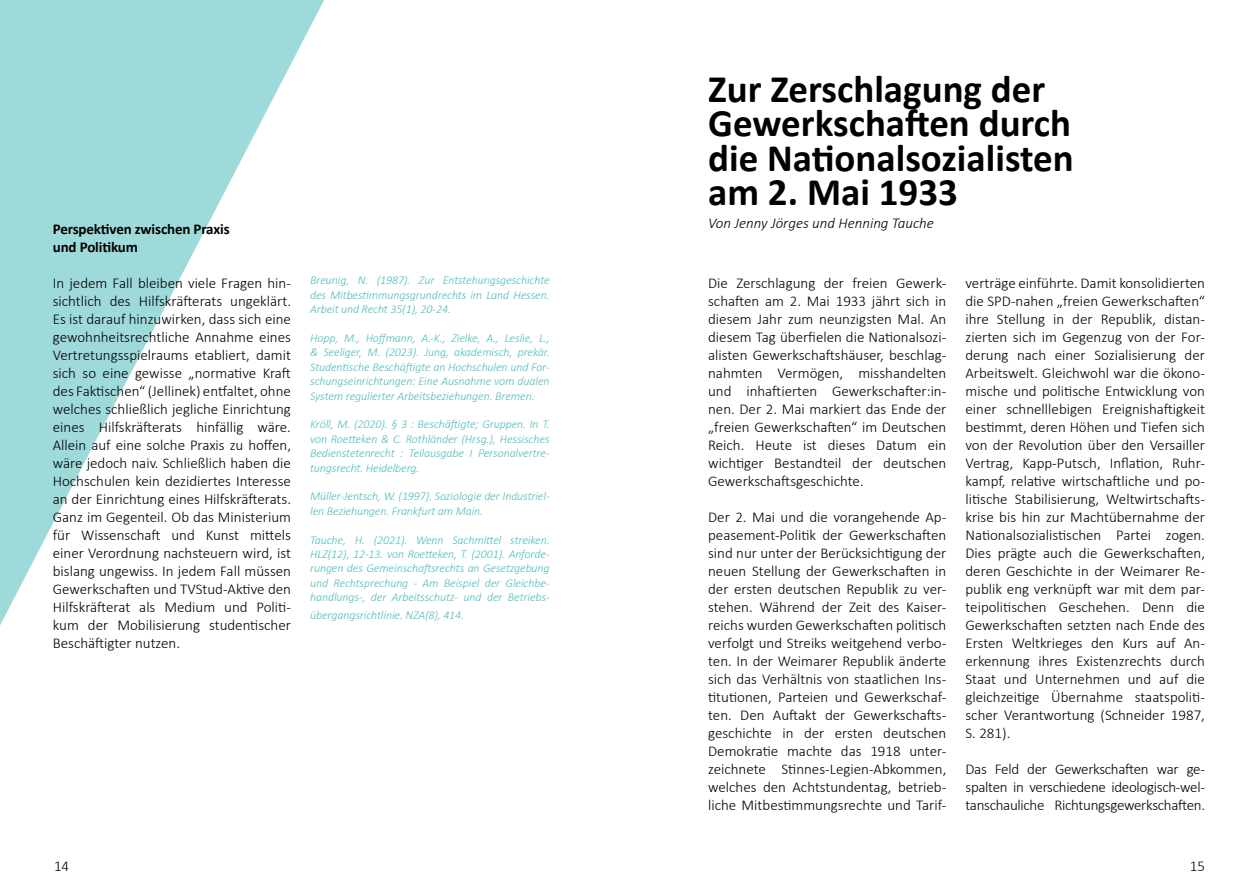
<style>
.page{position:relative;width:1259px;height:893px;background:#fff}
.page>*{position:absolute;margin:0;border:0;box-sizing:border-box;transform-origin:0 0}
.t1{font:700 39px/34.5px "Calibri";color:#000}
.t2{font:300 15px/18px "Calibri";color:#000;text-align:justify}
.t3{font:700 15px/18px "Calibri";letter-spacing:-.01em;color:#000}
.t4{font:italic 300 15px "Calibri";color:#000}
.t5{font:italic 300 12px/14.4px "Calibri";letter-spacing:-.01em;color:#50bcbc;text-align:justify}
</style>
<div class="page">
<svg style="left:0;top:0;width:324px;height:625px;fill:#9edada"></svg>
<p class="t3" style="left:53px;top:220px;width:178px">Perspektiven zwischen Praxis und Politikum</p>
<p class="t2" style="left:53px;top:274px;width:240px">In jedem Fall bleiben viele Fragen hin&shy;sichtlich des Hilfskräfterats ungeklärt.<br>Es ist darauf hinzuwirken, dass sich eine gewohnheitsrechtliche Annahme eines Vertretungsspielraums etabliert, damit sich so eine gewisse „normative Kraft des Faktischen“ (Jellinek) entfaltet, ohne welches schließlich jegliche Einrichtung eines Hilfskräfterats hinfällig wäre.<br>Allein auf eine solche Praxis zu hoffen, wäre jedoch naiv. Schließlich haben die Hochschulen kein dezidiertes Interesse an der Einrichtung eines Hilfskräfterats.<br>Ganz im Gegenteil. Ob das Ministerium für Wissenschaft und Kunst mittels einer Verordnung nachsteuern wird, ist bislang ungewiss. In jedem Fall müssen Gewerkschaften und TVStud-Aktive den Hilfskräfterat als Medium und Politi&shy;kum der Mobilisierung studentischer Beschäftigter nutzen.</p>
<p class="t5" style="left:310px;top:273px;width:241px">Breunig, N. (1987). Zur Entstehungsgeschichte des Mitbestimmungsgrundrechts im Land Hessen.<br>Arbeit und Recht 35(1), 20-24.</p>
<p class="t5" style="left:310px;top:331px;width:241px">Hopp, M., Hoffmann, A.-K., Zielke, A., Leslie, L., &amp; Seeliger, M. (2023). Jung, akademisch, prekär.<br>Studentische Beschäftigte an Hochschulen und For&shy;schungseinrichtungen: Eine Ausnahme vom dualen System regulierter Arbeitsbeziehungen. Bremen.</p>
<p class="t5" style="left:310px;top:417px;width:241px">Kröll, M. (2020). § 3 : Beschäftigte; Gruppen. In T. von Roetteken &amp; C. Rothländer (Hrsg.), Hessisches Bedienstetenrecht : Teilausgabe I Personalvertre&shy;tungsrecht. Heidelberg.</p>
<p class="t5" style="left:310px;top:489px;width:241px">Müller-Jentsch, W. (1997). Soziologie der Industriel&shy;len Beziehungen. Frankfurt am Main.</p>
<p class="t5" style="left:310px;top:532px;width:241px">Tauche, H. (2021). Wenn Sachmittel streiken.<br>HLZ(12), 12-13. von Roetteken, T. (2001). Anforde&shy;rungen des Gemeinschaftsrechts an Gesetzgebung und Rechtsprechung - Am Beispiel der Gleichbe&shy;handlungs-, der Arbeitsschutz- und der Betriebs-</p>
<p class="t5" style="left:310px;top:608px;width:155px">übergangsrichtlinie. NZA(8), 414.</p>
<h1 class="t1" style="left:708px;top:71px;width:367px">Zur Zerschlagung der<br>Gewerkschaften durch die Nationalsozialisten am 2. Mai 1933</h1>
<p class="t4" style="left:708px;top:213px;width:227px">Von Jenny Jörges und Henning Tauche</p>
<p class="t2" style="left:708px;top:274px;width:240px">Die Zerschlagung der freien Gewerk&shy;schaften am 2. Mai 1933 jährt sich in diesem Jahr zum neunzigsten Mal. An diesem Tag überfielen die Nationalsozi&shy;alisten Gewerkschaftshäuser, beschlag&shy;nahmten Vermögen, misshandelten und inhaftierten Gewerkschafter:in&shy;nen. Der 2. Mai markiert das Ende der „freien Gewerkschaften“ im Deutschen Reich. Heute ist dieses Datum ein wichtiger Bestandteil der deutschen Gewerkschaftsgeschichte.</p>
<p class="t2" style="left:708px;top:508px;width:240px">Der 2. Mai und die vorangehende Ap&shy;peasement-Politik der Gewerkschaften sind nur unter der Berücksichtigung der neuen Stellung der Gewerkschaften in der ersten deutschen Republik zu ver&shy;stehen. Während der Zeit des Kaiser&shy;reichs wurden Gewerkschaften politisch verfolgt und Streiks weitgehend verbo&shy;ten. In der Weimarer Republik änderte sich das Verhältnis von staatlichen Ins&shy;titutionen, Parteien und Gewerkschaf&shy;ten. Den Auftakt der Gewerkschafts&shy;geschichte in der ersten deutschen Demokratie machte das 1918 unter&shy;zeichnete Stinnes-Legien-Abkommen, welches den Achtstundentag, betrieb&shy;liche Mitbestimmungsrechte und Tarif-</p>
<p class="t2" style="left:965px;top:274px;width:241px">verträge einführte. Damit konsolidierten die SPD-nahen „freien Gewerkschaften“ ihre Stellung in der Republik, distan&shy;zierten sich im Gegenzug von der For&shy;derung nach einer Sozialisierung der Arbeitswelt. Gleichwohl war die ökono&shy;mische und politische Entwicklung von einer schnelllebigen Ereignishaftigkeit bestimmt, deren Höhen und Tiefen sich von der Revolution über den Versailler Vertrag, Kapp-Putsch, Inflation, Ruhr&shy;kampf, relative wirtschaftliche und po&shy;litische Stabilisierung, Weltwirtschafts&shy;krise bis hin zur Machtübernahme der Nationalsozialistischen Partei zogen.<br>Dies prägte auch die Gewerkschaften, deren Geschichte in der Weimarer Re&shy;publik eng verknüpft war mit dem par&shy;teipolitischen Geschehen. Denn die Gewerkschaften setzten nach Ende des Ersten Weltkrieges den Kurs auf An&shy;erkennung ihres Existenzrechts durch Staat und Unternehmen und auf die gleichzeitige Übernahme staatspoliti&shy;scher Verantwortung (Schneider 1987, S. 281).</p>
<p class="t2" style="left:965px;top:760px;width:241px">Das Feld der Gewerkschaften war ge&shy;spalten in verschiedene ideologisch-wel&shy;tanschauliche Richtungsgewerkschaften.</p>
<p class="t2" style="left:54px;top:857px;width:17px">14</p>
<p class="t2" style="left:1189px;top:857px;width:17px">15</p>
</div>
